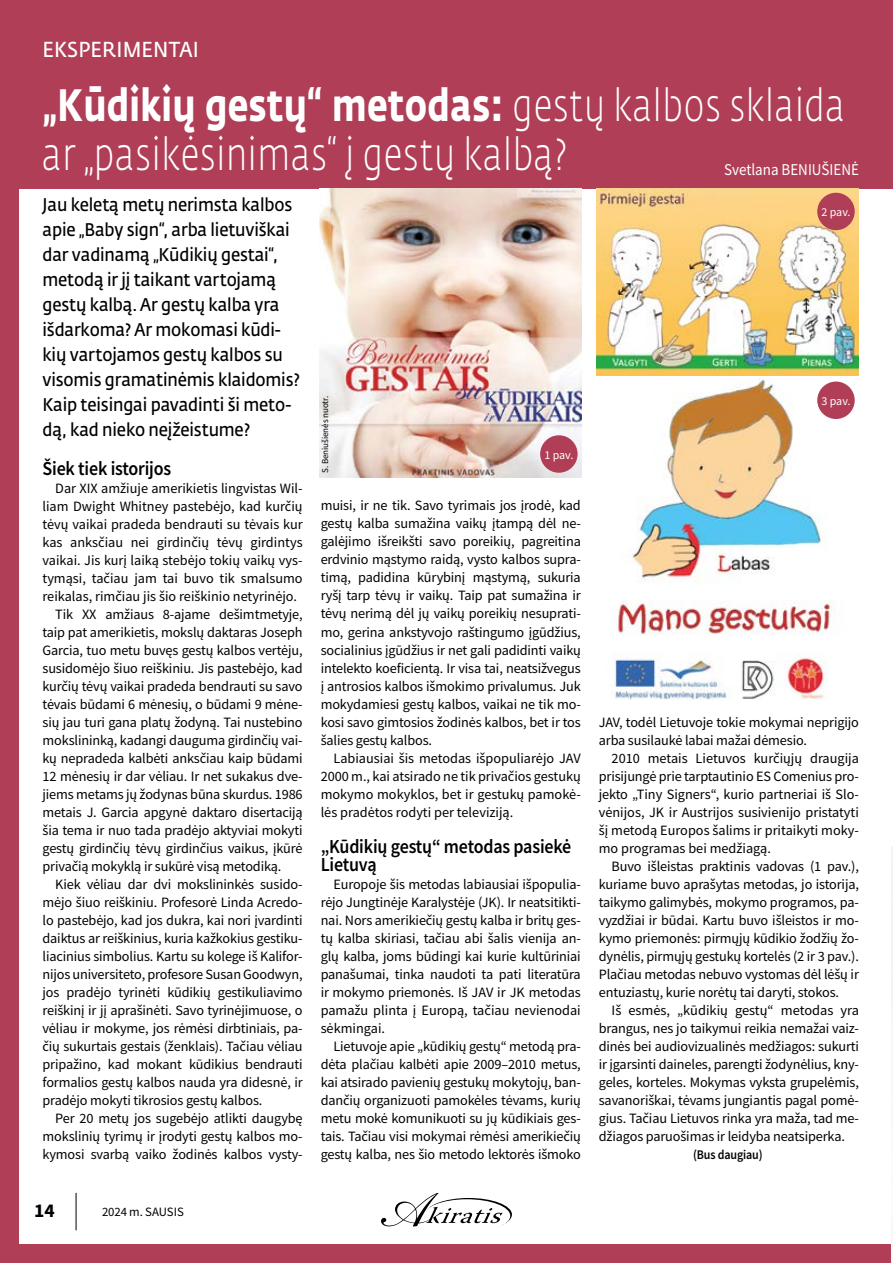
<style>
.page{position:relative;width:893px;height:1263px;background:#fff}
.page>*{position:absolute;margin:0;border:0;box-sizing:border-box;transform-origin:0 0}
.t1{font:300 44.85px/49.5px "Fedra Sans Pro";letter-spacing:.02em;color:#fff;scale:.78 1}
.t2{font:21.45px "Fedra Sans Pro";letter-spacing:.01em;color:#fff;scale:.91 1}
.t3{font:600 19.8px/18px "Source Sans Pro";letter-spacing:-.01em;color:#000;scale:.91 1}
.t4{font:700 19.5px "Source Sans Pro";color:#000}
.t5{font:18.15px/25px "Fedra Sans Pro";letter-spacing:-.01em;color:#000;scale:.91 1}
.t6{font:16.5px "Source Sans Pro";color:#fff;scale:.91 1}
.t7{font:14.25px/18px "Source Sans Pro";letter-spacing:-.01em;color:#000;text-align:justify}
.t8{font:600 13.2px "Source Sans Pro";letter-spacing:-.01em;color:#000;scale:.91 1}
.t9{font:12.75px "Source Sans Pro";letter-spacing:-.01em;color:#000}
.t10{font:12px "Source Sans Pro";letter-spacing:-.005em;color:#fff}
.t11{font:9px "Source Sans Pro";letter-spacing:-.01em;color:#000}
.s1{font-weight:700}
</style>
<div class="page">
<hr style="left:76px;top:1193px;width:1px;height:37px;background:#000">
<svg style="left:381px;top:1193px;width:125px;height:33px"></svg>
<hr style="left:892px;top:790px;width:1px;height:56px;background:#508cca">
<div style="left:0;top:0;width:893px;height:188px;background:#b03e57"></div>
<div style="left:0;top:1245px;width:893px;height:18px;background:#b03e57"></div>
<div style="left:0;top:642px;width:18px;height:621px;background:#b03e57"></div>
<div style="left:0;top:0;width:18px;height:642px;background:#b03e57"></div>
<img style="left:320px;top:188px;width:262px;height:289px">
<img style="left:597px;top:188px;width:262px;height:187px">
<img style="left:614px;top:378px;width:233px;height:322px">
<img style="left:892px;top:846px;width:1px;height:417px">
<div style="left:540px;top:435px;width:38px;height:38px;background:#b03e57;border-radius:50%"></div>
<div style="left:817px;top:382px;width:38px;height:37px;background:#b03e57;border-radius:50%"></div>
<div style="left:817px;top:193px;width:38px;height:37px;background:#b03e57;border-radius:50%"></div>
<h2 class="t2" style="left:43px;top:36px;width:173px">EKSPERIMENTAI</h2>
<h1 class="t1" style="left:42px;top:80px;width:1030px"><span class="s1">„Kūdikių gestų“ metodas:</span> gestų kalbos sklaida ar „pasikėsinimas“ į gestų kalbą?</h1>
<p class="t6" style="left:724px;top:159px;width:150px">Svetlana BENIUŠIENĖ</p>
<p class="t5" style="left:43px;top:192px;width:284px">Jau keletą metų nerimsta kalbos apie „Baby sign“, arba lietuviškai dar vadinamą „Kūdikių gestai“, metodą ir jį taikant vartojamą gestų kalbą. Ar gestų kalba yra išdarkoma? Ar mokomasi kūdi&shy;kių vartojamos gestų kalbos su visomis gramatinėmis klaidomis?<br>Kaip teisingai pavadinti ši meto&shy;dą, kad nieko neįžeistume?</p>
<h3 class="t3" style="left:43px;top:459px;width:143px">Šiek tiek istorijos</h3>
<p class="t7" style="left:55px;top:479px;width:249px">Dar XIX amžiuje amerikietis lingvistas Wil-</p>
<p class="t7" style="left:43px;top:497px;width:262px">liam Dwight Whitney pastebėjo, kad kurčių</p>
<p class="t7" style="left:43px;top:515px;width:262px">tėvų vaikai pradeda bendrauti su tėvais kur</p>
<p class="t7" style="left:43px;top:533px;width:262px">kas anksčiau nei girdinčių tėvų girdintys</p>
<p class="t7" style="left:43px;top:551px;width:262px">vaikai. Jis kurį laiką stebėjo tokių vaikų vys-</p>
<p class="t7" style="left:43px;top:569px;width:262px">tymąsi, tačiau jam tai buvo tik smalsumo</p>
<p class="t7" style="left:43px;top:587px;width:256px">reikalas, rimčiau jis šio reiškinio netyrinėjo.</p>
<p class="t7" style="left:55px;top:605px;width:249px">Tik XX amžiaus 8-ajame dešimtmetyje,</p>
<p class="t7" style="left:43px;top:623px;width:262px">taip pat amerikietis, mokslų daktaras Joseph</p>
<p class="t7" style="left:43px;top:641px;width:262px">Garcia, tuo metu buvęs gestų kalbos vertėju,</p>
<p class="t7" style="left:43px;top:659px;width:262px">susidomėjo šiuo reiškiniu. Jis pastebėjo, kad</p>
<p class="t7" style="left:43px;top:677px;width:262px">kurčių tėvų vaikai pradeda bendrauti su savo</p>
<p class="t7" style="left:43px;top:695px;width:262px">tėvais būdami 6 mėnesių, o būdami 9 mėne-</p>
<p class="t7" style="left:43px;top:713px;width:262px">sių jau turi gana platų žodyną. Tai nustebino</p>
<p class="t7" style="left:43px;top:731px;width:262px">mokslininką, kadangi dauguma girdinčių vai-</p>
<p class="t7" style="left:43px;top:749px;width:262px">kų nepradeda kalbėti anksčiau kaip būdami</p>
<p class="t7" style="left:43px;top:767px;width:262px">12 mėnesių ir dar vėliau. Ir net sukakus dve-</p>
<p class="t7" style="left:43px;top:785px;width:262px">jiems metams jų žodynas būna skurdus. 1986</p>
<p class="t7" style="left:43px;top:803px;width:262px">metais J. Garcia apgynė daktaro disertaciją</p>
<p class="t7" style="left:43px;top:821px;width:262px">šia tema ir nuo tada pradėjo aktyviai mokyti</p>
<p class="t7" style="left:43px;top:839px;width:262px">gestų girdinčių tėvų girdinčius vaikus, įkūrė</p>
<p class="t7" style="left:43px;top:857px;width:240px">privačią mokyklą ir sukūrė visą metodiką.</p>
<p class="t7" style="left:55px;top:875px;width:249px">Kiek vėliau dar dvi mokslininkės susido-</p>
<p class="t7" style="left:43px;top:893px;width:262px">mėjo šiuo reiškiniu. Profesorė Linda Acredo-</p>
<p class="t7" style="left:43px;top:911px;width:262px">lo pastebėjo, kad jos dukra, kai nori įvardinti</p>
<p class="t7" style="left:43px;top:929px;width:262px">daiktus ar reiškinius, kuria kažkokius gestiku-</p>
<p class="t7" style="left:43px;top:947px;width:262px">liacinius simbolius. Kartu su kolege iš Kalifor-</p>
<p class="t7" style="left:43px;top:965px;width:262px">nijos universiteto, profesore Susan Goodwyn,</p>
<p class="t7" style="left:43px;top:983px;width:262px">jos pradėjo tyrinėti kūdikių gestikuliavimo</p>
<p class="t7" style="left:43px;top:1001px;width:262px">reiškinį ir jį aprašinėti. Savo tyrinėjimuose, o</p>
<p class="t7" style="left:43px;top:1019px;width:262px">vėliau ir mokyme, jos rėmėsi dirbtiniais, pa-</p>
<p class="t7" style="left:43px;top:1037px;width:262px">čių sukurtais gestais (ženklais). Tačiau vėliau</p>
<p class="t7" style="left:43px;top:1055px;width:262px">pripažino, kad mokant kūdikius bendrauti</p>
<p class="t7" style="left:43px;top:1073px;width:262px">formalios gestų kalbos nauda yra didesnė, ir</p>
<p class="t7" style="left:43px;top:1091px;width:221px">pradėjo mokyti tikrosios gestų kalbos.</p>
<p class="t7" style="left:55px;top:1109px;width:249px">Per 20 metų jos sugebėjo atlikti daugybę</p>
<p class="t7" style="left:43px;top:1127px;width:262px">mokslinių tyrimų ir įrodyti gestų kalbos mo-</p>
<p class="t7" style="left:43px;top:1145px;width:262px">kymosi svarbą vaiko žodinės kalbos vysty-</p>
<h3 class="t4" style="left:34px;top:1197px;width:22px">14</h3>
<p class="t9" style="left:102px;top:1204px;width:83px">2024 m. SAUSIS</p>
<p class="t10" style="left:821px;top:204px;width:31px">2 pav.</p>
<p class="t11" style="left:319px;top:473px;width:78px;rotate:-90deg">S. Beniušienės nuotr.</p>
<p class="t10" style="left:544px;top:447px;width:31px">1 pav.</p>
<p class="t7" style="left:321px;top:497px;width:262px">muisi, ir ne tik. Savo tyrimais jos įrodė, kad gestų kalba sumažina vaikų įtampą dėl ne&shy;galėjimo išreikšti savo poreikių, pagreitina erdvinio mąstymo raidą, vysto kalbos supra&shy;timą, padidina kūrybinį mąstymą, sukuria ryšį tarp tėvų ir vaikų. Taip pat sumažina ir tėvų nerimą dėl jų vaikų poreikių nesuprati&shy;mo, gerina ankstyvojo raštingumo įgūdžius, socialinius įgūdžius ir net gali padidinti vaikų intelekto koeficientą. Ir visa tai, neatsižvegus į antrosios kalbos išmokimo privalumus. Juk mokydamiesi gestų kalbos, vaikai ne tik mo&shy;kosi savo gimtosios žodinės kalbos, bet ir tos šalies gestų kalbos.</p>
<p class="t7" style="left:321px;top:749px;width:262px;text-indent:13px">Labiausiai šis metodas išpopuliarėjo JAV 2000 m., kai atsirado ne tik privačios gestukų mokymo mokyklos, bet ir gestukų pamokė&shy;lės pradėtos rodyti per televiziją.</p>
<h3 class="t3" style="left:321px;top:837px;width:277px">„Kūdikių gestų“ metodas pasiekė<br>Lietuvą</h3>
<p class="t7" style="left:321px;top:875px;width:262px;text-indent:13px">Europoje šis metodas labiausiai išpopulia&shy;rėjo Jungtinėje Karalystėje (JK). Ir neatsitikti&shy;nai. Nors amerikiečių gestų kalba ir britų ges&shy;tų kalba skiriasi, tačiau abi šalis vienija an&shy;glų kalba, joms būdingi kai kurie kultūriniai panašumai, tinka naudoti ta pati literatūra ir mokymo priemonės. Iš JAV ir JK metodas pamažu plinta į Europą, tačiau nevienodai sėkmingai.</p>
<p class="t7" style="left:321px;top:1037px;width:262px;text-indent:13px">Lietuvoje apie „kūdikių gestų“ metodą pra&shy;dėta plačiau kalbėti apie 2009–2010 metus, kai atsirado pavienių gestukų mokytojų, ban&shy;dančių organizuoti pamokėles tėvams, kurių metu mokė komunikuoti su jų kūdikiais ges&shy;tais. Tačiau visi mokymai rėmėsi amerikiečių gestų kalba, nes šio metodo lektorės išmoko</p>
<p class="t10" style="left:821px;top:393px;width:31px">3 pav.</p>
<p class="t7" style="left:599px;top:713px;width:262px">JAV, todėl Lietuvoje tokie mokymai neprigijo arba susilaukė labai mažai dėmesio.</p>
<p class="t7" style="left:599px;top:749px;width:262px;text-indent:13px">2010 metais Lietuvos kurčiųjų draugija prisijungė prie tarptautinio ES Comenius pro&shy;jekto „Tiny Signers“, kurio partneriai iš Slo&shy;vėnijos, JK ir Austrijos susivienijo pristatyti šį metodą Europos šalims ir pritaikyti moky&shy;mo programas bei medžiagą.</p>
<p class="t7" style="left:599px;top:857px;width:262px;text-indent:13px">Buvo išleistas praktinis vadovas (1 pav.), kuriame buvo aprašytas metodas, jo istorija, taikymo galimybės, mokymo programos, pa&shy;vyzdžiai ir būdai. Kartu buvo išleistos ir mo&shy;kymo priemonės: pirmųjų kūdikio žodžių žo&shy;dynėlis, pirmųjų gestukų kortelės (2 ir 3 pav.).<br>Plačiau metodas nebuvo vystomas dėl lėšų ir entuziastų, kurie norėtų tai daryti, stokos.</p>
<p class="t7" style="left:599px;top:1001px;width:262px;text-indent:13px">Iš esmės, „kūdikių gestų“ metodas yra brangus, nes jo taikymui reikia nemažai vaiz&shy;dinės bei audiovizualinės medžiagos: sukurti ir įgarsinti daineles, parengti žodynėlius, kny&shy;geles, korteles. Mokymas vyksta grupelėmis, savanoriškai, tėvams jungiantis pagal pomė&shy;gius. Tačiau Lietuvos rinka yra maža, tad me&shy;džiagos paruošimas ir leidyba neatsiperka.</p>
<p class="t8" style="left:693px;top:1145px;width:78px">(Bus daugiau)</p>
</div>
